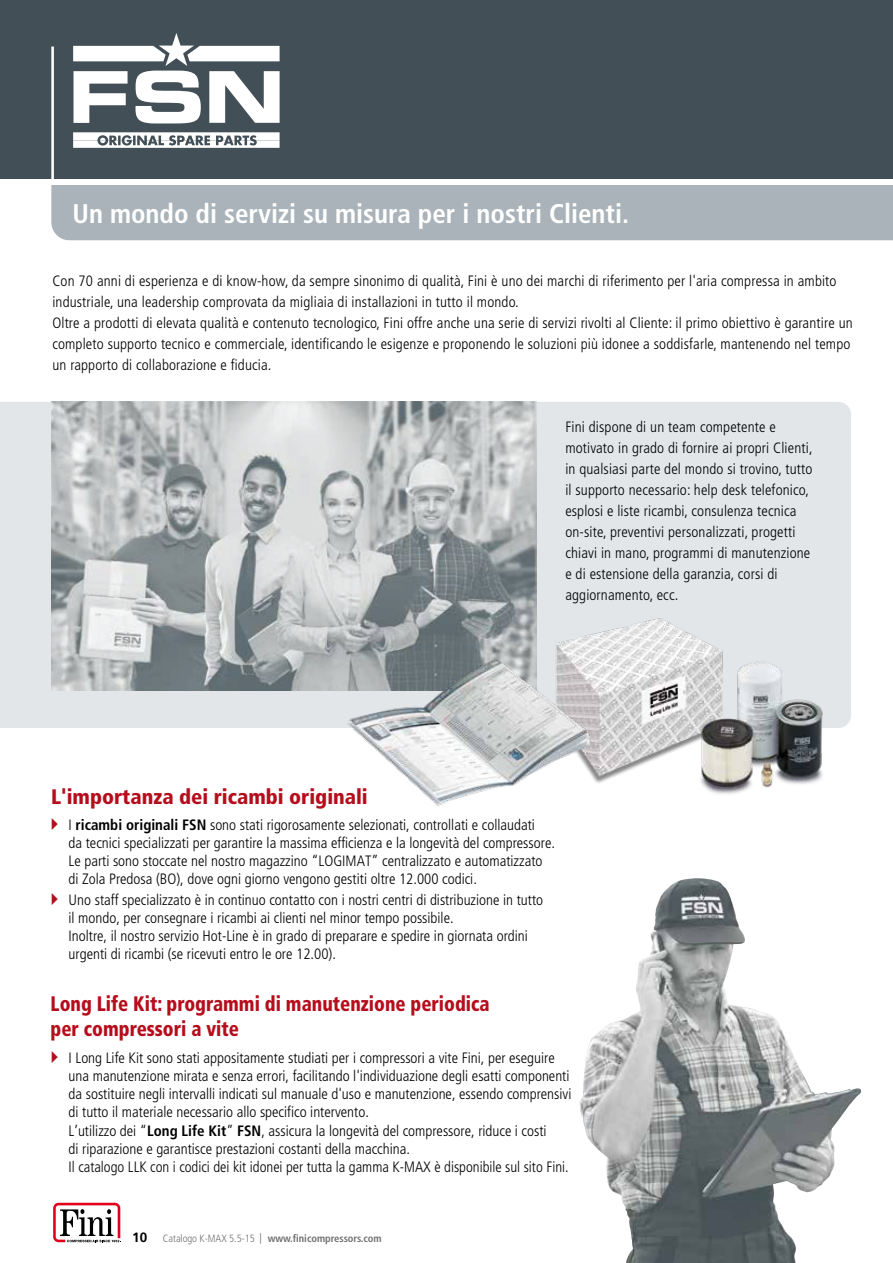
<style>
.page{position:relative;width:893px;height:1263px;background:#fff}
.page>*{position:absolute;margin:0;border:0;box-sizing:border-box;transform-origin:0 0}
.t1{font:700 condensed 27px "Frutiger LT Std";color:#fff}
.t2{font:900 condensed 21px/25.2px "Frutiger LT Std";color:#b60d1c;scale:.9 1}
.t3{font:900 condensed 21px "Frutiger LT Std";color:#b60d1c}
.t4{font:300 condensed 15px/21px "Frutiger LT Std";color:#000}
.t5{font:700 condensed 10.5px "Frutiger LT Std";letter-spacing:-.005em;color:#707172}
.s1{font-weight:700}
.s2{font-stretch:normal;font-size:13.5px;color:#000}
.s3{font-weight:400;font-stretch:normal;color:#fff}
.s4{font-weight:300}
.s5{font-weight:300;font-stretch:normal}
</style>
<div class="page">
<div style="left:0;top:0;width:893px;height:179px;background:#434f57"></div>
<hr style="left:51px;top:47px;width:3px;height:132px;background:#fff">
<div style="left:51px;top:185px;width:842px;height:55px;background:#a9b3b9"></div>
<div style="left:0;top:402px;width:851px;height:326px;background:#e2e6e9"></div>
<img style="left:51px;top:402px;width:485px;height:288px">
<img style="left:579px;top:880px;width:250px;height:383px">
<svg style="left:73px;top:33px;width:207px;height:90px"></svg>
<svg style="left:73px;top:132px;width:207px;height:16px"></svg>
<img style="left:550px;top:612px;width:180px;height:167px">
<img style="left:682px;top:651px;width:156px;height:143px">
<img style="left:300px;top:649px;width:308px;height:157px">
<svg style="left:53px;top:1202px;width:68px;height:41px"></svg>
<h1 class="t1" style="left:72px;top:197px;width:558px">Un mondo di servizi su misura per i nostri Clienti.</h1>
<p class="t4" style="left:52px;top:270px;width:802px">Con 70 anni di esperienza e di know-how, da sempre sinonimo di qualità, Fini è uno dei marchi di riferimento per l'aria compressa in ambito industriale, una leadership comprovata da migliaia di installazioni in tutto il mondo.<br>Oltre a prodotti di elevata qualità e contenuto tecnologico, Fini offre anche una serie di servizi rivolti al Cliente: il primo obiettivo è garantire un completo supporto tecnico e commerciale, identificando le esigenze e proponendo le soluzioni più idonee a soddisfarle, mantenendo nel tempo un rapporto di collaborazione e fiducia.</p>
<p class="t4" style="left:565px;top:417px;width:249px">Fini dispone di un team competente e motivato in grado di fornire ai propri Clienti, in qualsiasi parte del mondo si trovino, tutto il supporto necessario: help desk telefonico, esplosi e liste ricambi, consulenza tecnica on-site, preventivi personalizzati, progetti chiavi in mano, programmi di manutenzione e di estensione della garanzia, corsi di aggiornamento, ecc.</p>
<h2 class="t3" style="left:51px;top:784px;width:318px">L'importanza dei ricambi originali</h2>
<p class="t4" style="left:69px;top:816px;width:488px;line-height:18px">I <span class="s1">ricambi originali FSN</span> sono stati rigorosamente selezionati, controllati e collaudati<br>da tecnici specializzati per garantire la massima efficienza e la longevità del compressore.<br>Le parti sono stoccate nel nostro magazzino “LOGIMAT” centralizzato e automatizzato di Zola Predosa (BO), dove ogni giorno vengono gestiti oltre 12.000 codici.</p>
<p class="t4" style="left:69px;top:891px;width:476px;line-height:18px">Uno staff specializzato è in continuo contatto con i nostri centri di distribuzione in tutto il mondo, per consegnare i ricambi ai clienti nel minor tempo possibile.<br>Inoltre, il nostro servizio Hot-Line è in grado di preparare e spedire in giornata ordini urgenti di ricambi (se ricevuti entro le ore 12.00).</p>
<h2 class="t2" style="left:51px;top:991px;width:489px">Long Life Kit: programmi di manutenzione periodica per compressori a vite</h2>
<p class="t4" style="left:69px;top:1049px;width:504px;line-height:18px">I Long Life Kit sono stati appositamente studiati per i compressori a vite Fini, per eseguire una manutenzione mirata e senza errori, facilitando l'individuazione degli esatti componenti da sostituire negli intervalli indicati sul manuale d'uso e manutenzione, essendo comprensivi di tutto il materiale necessario allo specifico intervento.<br>L’utilizzo dei “<span class="s1">Long Life Kit</span>” <span class="s1">FSN</span>, assicura la longevità del compressore, riduce i costi<br>di riparazione e garantisce prestazioni costanti della macchina.<br>Il catalogo LLK con i codici dei kit idonei per tutta la gamma K-MAX è disponibile sul sito Fini.</p>
<p class="t5" style="left:132px;top:1232px;width:251px"><span class="s2">10</span> <span class="s3">|</span> <span class="s4">Catalogo K-MAX 5.5-15</span> <span class="s5">|</span> www.finicompressors.com</p>
</div>
